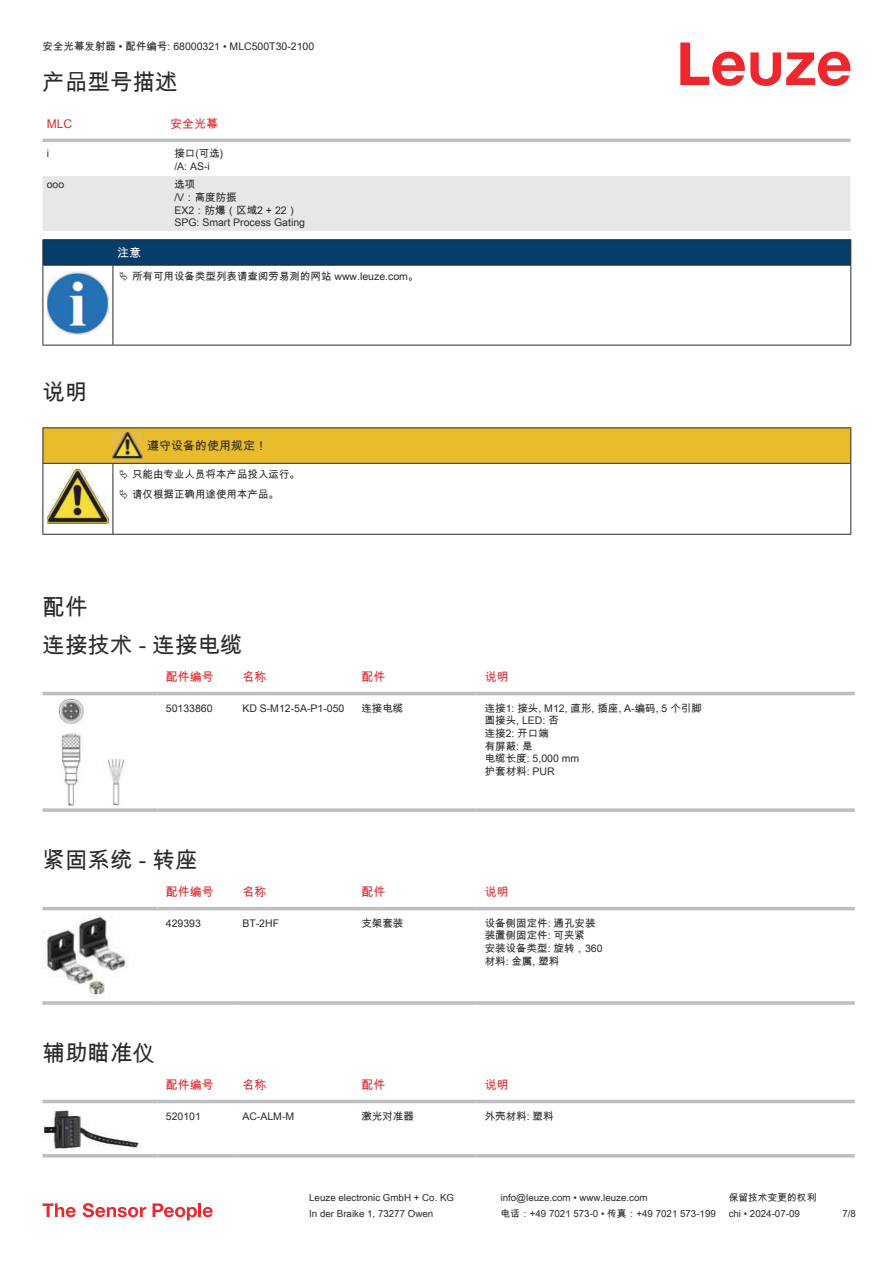
<style>
.page{position:relative;width:893px;height:1263px;background:#fff}
.page>*{position:absolute;margin:0;border:0;box-sizing:border-box;transform-origin:0 0}
.t1{font:22.5px/38.7px "Arial Unicode MS";color:#2b292a}
.t2{font:12px "Arial Unicode MS";color:#db2a30}
.t3{font:12px "Arial Unicode MS";color:#2b292a}
.t4{font:12px "Arial Unicode MS";color:#fff}
.t5{font:10.5px/12.6px "Arial Unicode MS";color:#2b292a}
.t6{font:9.75px "Arial Unicode MS";color:#2b292a}
</style>
<div class="page">
<svg style="left:680px;top:43px;width:170px;height:43px"></svg>
<svg style="left:43px;top:138px;width:807px;height:1px"></svg>
<div style="left:43px;top:176px;width:807px;height:55px;background:#e6e7e9"></div>
<hr style="left:43px;top:139px;width:127px;height:3px;background:#bdbfc1">
<hr style="left:170px;top:139px;width:680px;height:3px;background:#bdbfc1">
<div style="left:43px;top:691px;width:812px;height:5px;background:#eeefef"></div>
<hr style="left:43px;top:692px;width:114px;height:3px;background:#bdbfc1">
<hr style="left:157px;top:692px;width:77px;height:3px;background:#bdbfc1">
<hr style="left:234px;top:692px;width:119px;height:3px;background:#bdbfc1">
<hr style="left:353px;top:692px;width:123px;height:3px;background:#bdbfc1">
<hr style="left:476px;top:692px;width:379px;height:3px;background:#bdbfc1">
<svg style="left:43px;top:808px;width:114px;height:4px"></svg>
<svg style="left:157px;top:808px;width:77px;height:4px"></svg>
<svg style="left:234px;top:808px;width:119px;height:4px"></svg>
<svg style="left:353px;top:808px;width:123px;height:4px"></svg>
<svg style="left:476px;top:808px;width:379px;height:4px;fill:#c1c3c4"></svg>
<img style="left:59px;top:699px;width:65px;height:107px">
<svg style="left:43px;top:906px;width:812px;height:5px;fill:#eff0f0"></svg>
<hr style="left:43px;top:907px;width:114px;height:3px;background:#bdbfc1">
<hr style="left:157px;top:907px;width:77px;height:3px;background:#bdbfc1">
<hr style="left:234px;top:907px;width:119px;height:3px;background:#bdbfc1">
<hr style="left:353px;top:907px;width:123px;height:3px;background:#bdbfc1">
<hr style="left:476px;top:907px;width:379px;height:3px;background:#bdbfc1">
<hr style="left:43px;top:1001px;width:114px;height:4px;background:#bdbfc1">
<hr style="left:157px;top:1001px;width:77px;height:4px;background:#c8cacc">
<hr style="left:234px;top:1001px;width:119px;height:4px;background:#c3c5c7">
<hr style="left:353px;top:1001px;width:123px;height:4px;background:#bdbfc1">
<hr style="left:476px;top:1001px;width:379px;height:4px;background:#c8cacc">
<img style="left:43px;top:915px;width:84px;height:84px">
<svg style="left:43px;top:1099px;width:812px;height:59px"></svg>
<hr style="left:43px;top:1100px;width:114px;height:3px;background:#bdbfc1">
<hr style="left:157px;top:1100px;width:77px;height:3px;background:#bdbfc1">
<hr style="left:234px;top:1100px;width:119px;height:3px;background:#bdbfc1">
<hr style="left:353px;top:1100px;width:123px;height:3px;background:#bdbfc1">
<hr style="left:476px;top:1100px;width:379px;height:3px;background:#bdbfc1">
<hr style="left:43px;top:1154px;width:114px;height:3px;background:#bdbfc1">
<hr style="left:157px;top:1154px;width:77px;height:3px;background:#bdbfc1">
<hr style="left:234px;top:1154px;width:119px;height:3px;background:#bdbfc1">
<hr style="left:353px;top:1154px;width:123px;height:3px;background:#bdbfc1">
<hr style="left:476px;top:1154px;width:379px;height:3px;background:#bdbfc1">
<img style="left:43px;top:1107px;width:97px;height:44px">
<svg style="left:43px;top:1203px;width:33px;height:14px"></svg>
<svg style="left:83px;top:1203px;width:63px;height:14px"></svg>
<svg style="left:153px;top:1203px;width:44px;height:17px"></svg>
<hr style="left:198px;top:1203px;width:3px;height:14px;background:#ed272d">
<svg style="left:203px;top:1207px;width:10px;height:10px"></svg>
<svg style="left:44px;top:266px;width:806px;height:79px"></svg>
<hr style="left:43px;top:239px;width:70px;height:1px;background:#2b292a">
<hr style="left:43px;top:265px;width:70px;height:1px;background:#2b292a">
<hr style="left:113px;top:239px;width:738px;height:1px;background:#2b292a">
<svg style="left:43px;top:240px;width:808px;height:25px"></svg>
<hr style="left:113px;top:265px;width:738px;height:1px;background:#2b292a">
<hr style="left:43px;top:266px;width:1px;height:75px;background:#2b292a">
<hr style="left:113px;top:266px;width:1px;height:75px;background:#2b292a">
<hr style="left:850px;top:266px;width:1px;height:75px;background:#2b292a">
<hr style="left:43px;top:345px;width:70px;height:1px;background:#2b292a">
<hr style="left:113px;top:345px;width:738px;height:1px;background:#2b292a">
<img style="left:47px;top:272px;width:61px;height:62px">
<div style="left:115px;top:266px;width:734px;height:20px;background:#fff"></div>
<svg style="left:44px;top:505px;width:806px;height:29px"></svg>
<hr style="left:43px;top:427px;width:70px;height:1px;background:#2b292a">
<hr style="left:113px;top:427px;width:30px;height:1px;background:#2b292a">
<hr style="left:143px;top:427px;width:708px;height:1px;background:#2b292a">
<hr style="left:43px;top:464px;width:1px;height:66px;background:#2b292a">
<hr style="left:113px;top:464px;width:1px;height:66px;background:#2b292a">
<hr style="left:850px;top:464px;width:1px;height:66px;background:#2b292a">
<hr style="left:43px;top:534px;width:70px;height:1px;background:#2b292a">
<hr style="left:113px;top:534px;width:30px;height:1px;background:#2b292a">
<hr style="left:143px;top:534px;width:708px;height:1px;background:#2b292a">
<img style="left:47px;top:505px;width:61px;height:18px">
<svg style="left:43px;top:428px;width:808px;height:77px"></svg>
<p class="t5" style="left:43px;top:40px;width:273px">安全光幕发射器 • 配件编号: 68000321 • MLC500T30-2100</p>
<h1 class="t1" style="left:43px;top:62px;width:136px">产品型号描述</h1>
<p class="t2" style="left:47px;top:119px;width:27px">MLC</p>
<p class="t2" style="left:170px;top:115px;width:49px">安全光幕</p>
<p class="t5" style="left:47px;top:147px;width:4px">i</p>
<p class="t5" style="left:174px;top:147px;width:50px">接口(可选) /A: AS-i</p>
<p class="t5" style="left:47px;top:178px;width:19px">ooo</p>
<p class="t5" style="left:174px;top:178px;width:132px">选项<br>/V：高度防振<br>EX2：防爆（区域2 + 22）<br>SPG: Smart Process Gating</p>
<p class="t4" style="left:117px;top:244px;width:25px">注意</p>
<p class="t5" style="left:132px;top:270px;width:288px">所有可用设备类型列表请查阅劳易测的网站 www.leuze.com。</p>
<h1 class="t1" style="left:43px;top:372px;width:46px">说明</h1>
<p class="t3" style="left:147px;top:437px;width:121px">遵守设备的使用规定！</p>
<p class="t5" style="left:132px;top:464px;width:169px;line-height:20.2px">只能由专业人员将本产品投入运行。请仅根据正确用途使用本产品。</p>
<h1 class="t1" style="left:43px;top:587px;width:202px">配件<br>连接技术 - 连接电缆</h1>
<p class="t2" style="left:166px;top:668px;width:49px">配件编号</p>
<p class="t2" style="left:242px;top:668px;width:25px">名称</p>
<p class="t2" style="left:361px;top:668px;width:25px">配件</p>
<p class="t2" style="left:485px;top:668px;width:25px">说明</p>
<p class="t5" style="left:166px;top:701px;width:48px">50133860</p>
<p class="t5" style="left:242px;top:701px;width:104px">KD S-M12-5A-P1- 050</p>
<p class="t5" style="left:361px;top:701px;width:43px">连接电缆</p>
<p class="t5" style="left:485px;top:701px;width:219px">连接1: 接头, M12, 直形, 插座, A-编码, 5 个引脚圆接头, LED: 否<br>连接2: 开口端<br>有屏蔽: 是<br>电缆长度: 5,000 mm<br>护套材料: PUR</p>
<h1 class="t1" style="left:43px;top:841px;width:157px">紧固系统 - 转座</h1>
<p class="t2" style="left:166px;top:883px;width:49px">配件编号</p>
<p class="t2" style="left:242px;top:883px;width:25px">名称</p>
<p class="t2" style="left:361px;top:883px;width:25px">配件</p>
<p class="t2" style="left:485px;top:883px;width:25px">说明</p>
<p class="t5" style="left:166px;top:917px;width:37px">429393</p>
<p class="t5" style="left:242px;top:917px;width:38px">BT-2HF</p>
<p class="t5" style="left:361px;top:917px;width:43px">支架套装</p>
<p class="t5" style="left:485px;top:917px;width:119px">设备侧固定件: 通孔安装装置侧固定件: 可夹紧<br>安装设备类型: 旋转，360材料: 金属, 塑料</p>
<h1 class="t1" style="left:43px;top:1033px;width:114px">辅助瞄准仪</h1>
<p class="t2" style="left:166px;top:1076px;width:49px">配件编号</p>
<p class="t2" style="left:242px;top:1076px;width:25px">名称</p>
<p class="t2" style="left:361px;top:1076px;width:25px">配件</p>
<p class="t2" style="left:485px;top:1076px;width:25px">说明</p>
<p class="t5" style="left:166px;top:1109px;width:37px">520101</p>
<p class="t5" style="left:242px;top:1109px;width:53px">AC-ALM-M</p>
<p class="t5" style="left:361px;top:1109px;width:54px">激光对准器</p>
<p class="t5" style="left:485px;top:1109px;width:70px">外壳材料: 塑料</p>
<p class="t6" style="left:309px;top:1191px;width:146px">Leuze electronic GmbH + Co. KG</p>
<p class="t6" style="left:501px;top:1191px;width:149px">info@leuze.com • www.leuze.com</p>
<p class="t6" style="left:729px;top:1191px;width:89px">保留技术变更的权利</p>
<p class="t6" style="left:309px;top:1206px;width:126px">In der Braike 1, 73277 Owen</p>
<p class="t6" style="left:501px;top:1206px;width:217px">电话：+49 7021 573-0 • 传真：+49 7021 573-199</p>
<p class="t6" style="left:729px;top:1206px;width:73px">chi • 2024-07-09</p>
<p class="t6" style="left:842px;top:1206px;width:15px">7/8</p>
</div>
